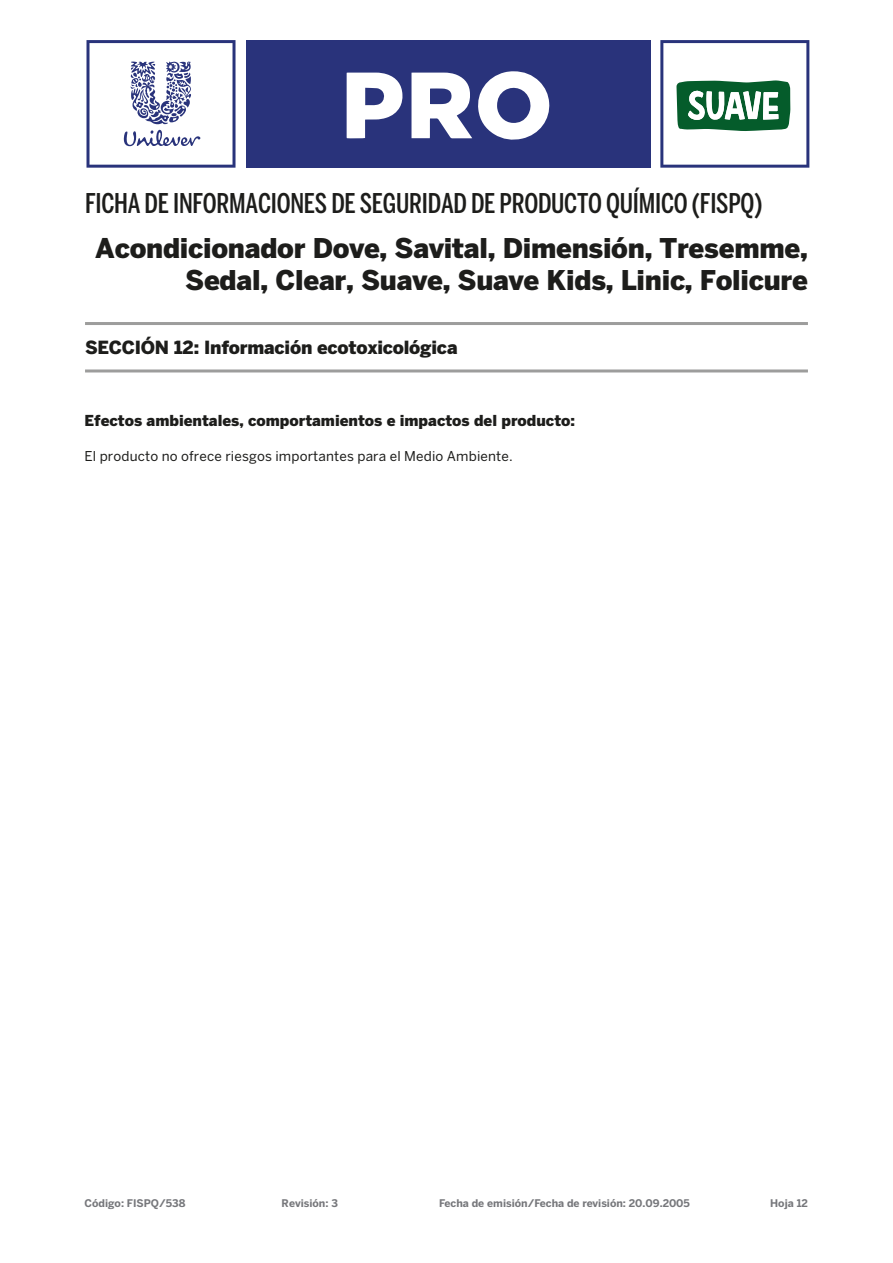
<style>
.page{position:relative;width:893px;height:1263px;background:#fff}
.page>*{position:absolute;margin:0;border:0;box-sizing:border-box;transform-origin:0 0}
.t1{font:900 27px/32.4px "Benton Sans";letter-spacing:-.01em;color:#1d1d1b;text-align:right}
.t2{font:500 27px "Benton Sans Comp";letter-spacing:-.01em;color:#1d1d1b}
.t3{font:900 18px "Benton Sans";letter-spacing:-.01em;color:#1d1d1b}
.t4{font:900 15px "Benton Sans";color:#1d1d1b}
.t5{font:13.5px "Benton Sans";letter-spacing:.01em;color:#1d1d1b}
.t6{font:700 10.5px "Benton Sans";color:#76777b}
</style>
<div class="page">
<div style="left:246px;top:40px;width:404px;height:128px;background:#29337b"></div>
<svg style="left:86px;top:40px;width:149px;height:128px"></svg>
<svg style="left:411px;top:71px;width:139px;height:69px"></svg>
<svg style="left:347px;top:73px;width:56px;height:65px"></svg>
<svg style="left:660px;top:40px;width:149px;height:128px"></svg>
<hr style="left:85px;top:322px;width:723px;height:3px;background:#9d9d9c">
<hr style="left:85px;top:369px;width:723px;height:3px;background:#9d9d9c">
<p class="t2" style="left:85px;top:187px;width:679px">FICHA DE INFORMACIONES DE SEGURIDAD DE PRODUCTO QUÍMICO (FISPQ)</p>
<p class="t1" style="left:95px;top:231px;width:714px">Acondicionador Dove, Savital, Dimensión, Tresemme,<br>Sedal, Clear, Suave, Suave Kids, Linic, Folicure</p>
<p class="t3" style="left:85px;top:337px;width:374px">SECCIÓN 12: Información ecotoxicológica</p>
<p class="t4" style="left:84px;top:411px;width:492px">Efectos ambientales, comportamientos e impactos del producto:</p>
<p class="t5" style="left:84px;top:448px;width:430px">El producto no ofrece riesgos importantes para el Medio Ambiente.</p>
<p class="t6" style="left:84px;top:1197px;width:102px">Código: FISPQ/538</p>
<p class="t6" style="left:282px;top:1197px;width:58px">Revisión: 3</p>
<p class="t6" style="left:439px;top:1197px;width:252px">Fecha de emisión/Fecha de revisión: 20.09.2005</p>
<p class="t6" style="left:770px;top:1197px;width:39px">Hoja 12</p>
</div>
